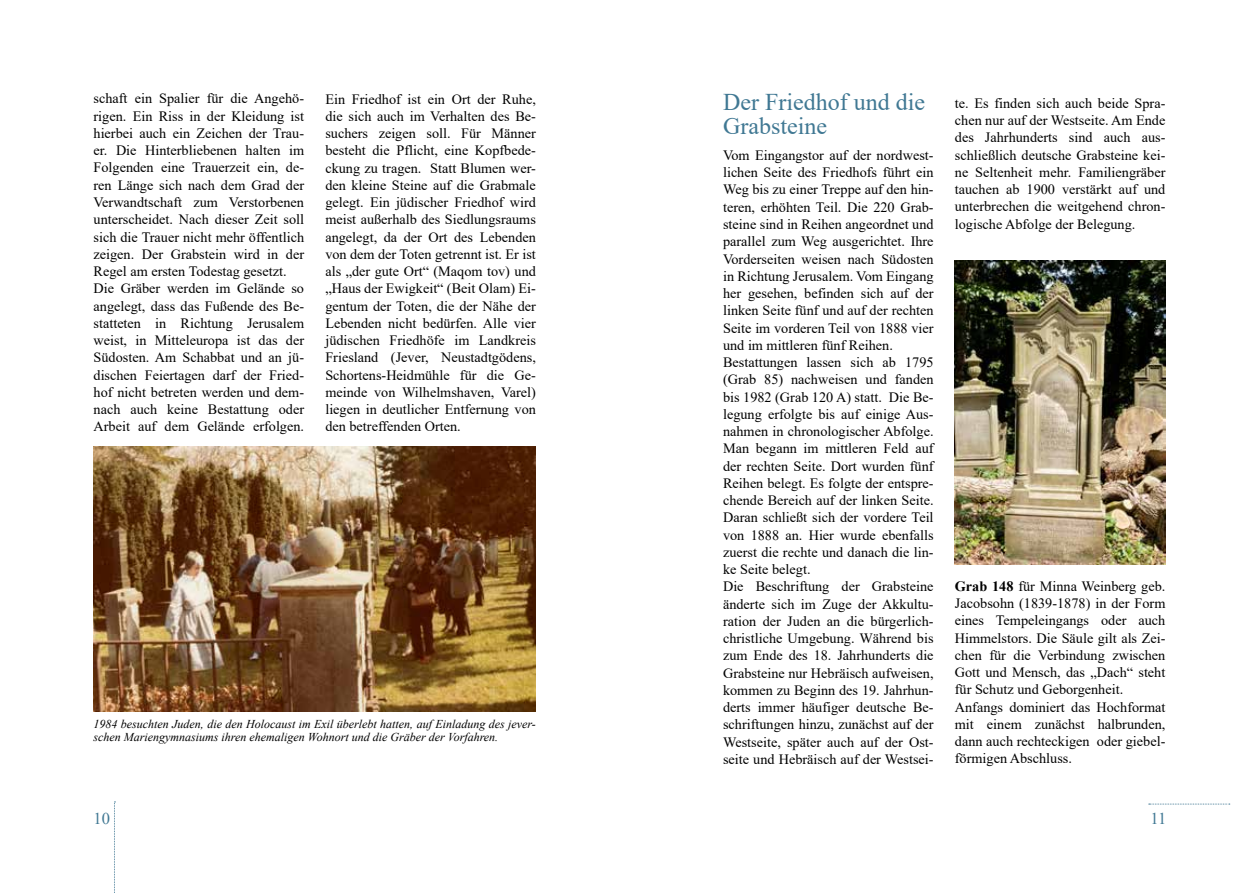
<style>
.page{position:relative;width:1259px;height:893px;background:#fff}
.page>*{position:absolute;margin:0;border:0;box-sizing:border-box;transform-origin:0 0}
.t1{font:24px/24px "Times New Roman";color:#407893}
.t2{font:16.5px "Times New Roman";color:#407893}
.t3{font:14.25px/17.2px "Times New Roman";color:#000}
.t4{font:italic 12px/13.2px "Times New Roman";color:#000}
.s1{font-weight:700}
</style>
<div class="page">
<svg style="left:1148px;top:804px;width:81px;height:1px"></svg>
<svg style="left:114px;top:801px;width:1px;height:92px"></svg>
<img style="left:94px;top:446px;width:442px;height:265px">
<img style="left:955px;top:260px;width:210px;height:305px">
<p class="t3" style="left:94px;top:90px;width:212px">schaft ein Spalier für die Angehö&shy;rigen. Ein Riss in der Kleidung ist hierbei auch ein Zeichen der Trau&shy;er. Die Hinterbliebenen halten im Folgenden eine Trauerzeit ein, de&shy;ren Länge sich nach dem Grad der Verwandtschaft zum Verstorbenen unterscheidet. Nach dieser Zeit soll sich die Trauer nicht mehr öffentlich zeigen. Der Grabstein wird in der Regel am ersten Todestag gesetzt.<br>Die Gräber werden im Gelände so angelegt, dass das Fußende des Be&shy;statteten in Richtung Jerusalem weist, in Mitteleuropa ist das der Südosten. Am Schabbat und an jü&shy;dischen Feiertagen darf der Fried&shy;hof nicht betreten werden und dem&shy;nach auch keine Bestattung oder Arbeit auf dem Gelände erfolgen.</p>
<p class="t3" style="left:325px;top:90px;width:212px;text-align:justify">Ein Friedhof ist ein Ort der Ruhe, die sich auch im Verhalten des Be&shy;suchers zeigen soll. Für Männer besteht die Pflicht, eine Kopfbede&shy;ckung zu tragen. Statt Blumen wer&shy;den kleine Steine auf die Grabmale gelegt. Ein jüdischer Friedhof wird meist außerhalb des Siedlungsraums angelegt, da der Ort des Lebenden von dem der Toten getrennt ist. Er ist als „der gute Ort“ (Maqom tov) und „Haus der Ewigkeit“ (Beit Olam) Ei&shy;gentum der Toten, die der Nähe der Lebenden nicht bedürfen. Alle vier jüdischen Friedhöfe im Landkreis Friesland (Jever, Neustadtgödens, Schortens-Heidmühle für die Ge&shy;meinde von Wilhelmshaven, Varel) liegen in deutlicher Entfernung von den betreffenden Orten.</p>
<p class="t4" style="left:94px;top:717px;width:444px">1984 besuchten Juden, die den Holocaust im Exil überlebt hatten, auf Einladung des jever&shy;schen Mariengymnasiums ihren ehemaligen Wohnort und die Gräber der Vorfahren.</p>
<h1 class="t1" style="left:723px;top:89px;width:203px">Der Friedhof und die<br>Grabsteine</h1>
<p class="t3" style="left:723px;top:146px;width:212px">Vom Eingangstor auf der nordwest&shy;lichen Seite des Friedhofs führt ein Weg bis zu einer Treppe auf den hin&shy;teren, erhöhten Teil. Die 220 Grab&shy;steine sind in Reihen angeordnet und parallel zum Weg ausgerichtet. Ihre Vorderseiten weisen nach Südosten in Richtung Jerusalem. Vom Eingang her gesehen, befinden sich auf der linken Seite fünf und auf der rechten Seite im vorderen Teil von 1888 vier und im mittleren fünf Reihen.<br>Bestattungen lassen sich ab 1795 (Grab 85) nachweisen und fanden bis 1982 (Grab 120 A) statt. Die Be&shy;legung erfolgte bis auf einige Aus&shy;nahmen in chronologischer Abfolge.<br>Man begann im mittleren Feld auf der rechten Seite. Dort wurden fünf Reihen belegt. Es folgte der entspre&shy;chende Bereich auf der linken Seite.<br>Daran schließt sich der vordere Teil von 1888 an. Hier wurde ebenfalls zuerst die rechte und danach die lin&shy;ke Seite belegt.<br>Die Beschriftung der Grabsteine änderte sich im Zuge der Akkultu&shy;ration der Juden an die bürgerlich&shy;christliche Umgebung. Während bis zum Ende des 18. Jahrhunderts die Grabsteine nur Hebräisch aufweisen, kommen zu Beginn des 19. Jahrhun&shy;derts immer häufiger deutsche Be&shy;schriftungen hinzu, zunächst auf der Westseite, später auch auf der Ost&shy;seite und Hebräisch auf der Westsei-</p>
<p class="t3" style="left:955px;top:94px;width:212px;text-align:justify">te. Es finden sich auch beide Spra&shy;chen nur auf der Westseite. Am Ende des Jahrhunderts sind auch aus&shy;schließlich deutsche Grabsteine kei&shy;ne Seltenheit mehr. Familiengräber tauchen ab 1900 verstärkt auf und unterbrechen die weitgehend chron&shy;logische Abfolge der Belegung.</p>
<p class="t3" style="left:955px;top:577px;width:212px"><span class="s1">Grab 148</span> für Minna Weinberg geb.<br>Jacobsohn (1839-1878) in der Form eines Tempeleingangs oder auch<br>Himmelstors. Die Säule gilt als Zei&shy;chen für die Verbindung zwischen<br>Gott und Mensch, das „Dach“ steht für Schutz und Geborgenheit.<br>Anfangs dominiert das Hochformat mit einem zunächst halbrunden, dann auch rechteckigen oder giebel&shy;förmigen Abschluss.</p>
<p class="t2" style="left:94px;top:806px;width:18px">10</p>
<p class="t2" style="left:1150px;top:806px;width:17px">11</p>
</div>
